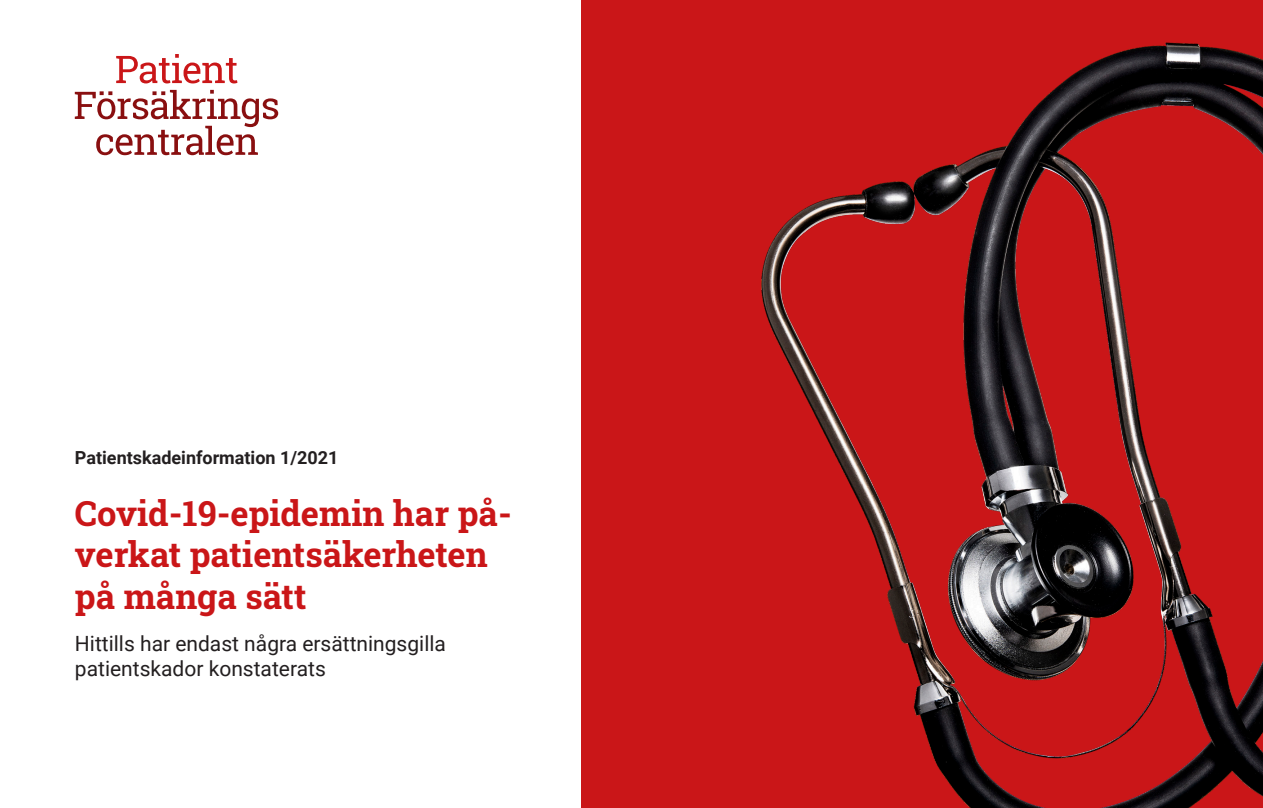
<style>
.page{position:relative;width:1263px;height:808px;background:#fff}
.page>*{position:absolute;margin:0;border:0;box-sizing:border-box;transform-origin:0 0}
.kansi_-_pääotsikko{font:700 34.5px/41.4px "Roboto Slab";color:#ca1618}
.kansi_-_alaotsikko{font:21px/25.2px "Roboto";color:#231f20}
.kansi_-_yläotsikko{font:700 18px "Roboto";color:#231f20}
</style>
<div class="page">
<div style="left:582px;top:0;width:681px;height:808px;background:#ca1618"></div>
<svg style="left:116px;top:54px;width:121px;height:29px"></svg>
<svg style="left:75px;top:90px;width:203px;height:65px"></svg>
<img style="left:761px;top:42px;width:502px;height:766px">
<p class="kansi_-_yläotsikko" style="left:75px;top:445px;width:265px">Patientskadeinformation 1/2021</p>
<h1 class="kansi_-_pääotsikko" style="left:75px;top:492px;width:438px">Covid-19-epidemin har på&shy;verkat patientsäkerheten på många sätt</h1>
<p class="kansi_-_alaotsikko" style="left:75px;top:630px;width:373px">Hittills har endast några ersättningsgilla patientskador konstaterats</p>
</div>
